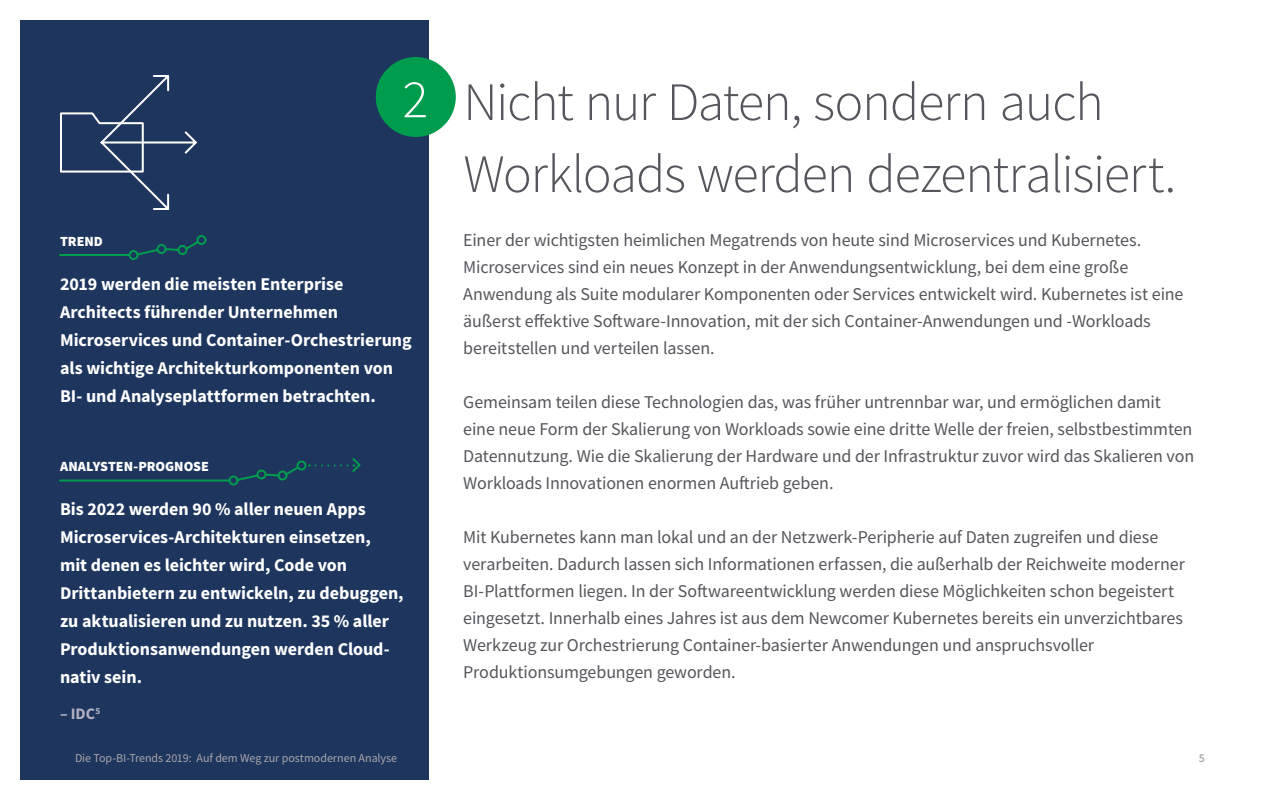
<style>
.page{position:relative;width:1280px;height:800px;background:#fff}
.page>*{position:absolute;margin:0;border:0;box-sizing:border-box;transform-origin:0 0}
.t1{font:300 54px/72px "Source Sans Pro";letter-spacing:-.02em;color:#54565b}
.t2{font:300 54px "Source Sans Pro";color:#fff}
.t3{font:18px/27px "Source Sans Pro";letter-spacing:-.005em;color:#54565b}
.t4{font:700 18px/28px "Source Sans Pro";letter-spacing:-.005em;color:#fff}
.t5{font:700 16px "Source Sans Pro";color:#b3b2c3}
.t6{font:900 14px "Source Sans Pro";color:#fff}
.t7{font:12px "Source Sans Pro";letter-spacing:-.005em;color:#aaa7aa}
.t8{font:600 12px "Source Sans Pro";color:#aaa7aa}
</style>
<div class="page">
<div style="left:20px;top:20px;width:408px;height:760px;background:#1e355e"></div>
<div style="left:376px;top:57px;width:80px;height:80px;background:#009c4d;border-radius:50%"></div>
<hr style="left:60px;top:254px;width:70px;height:2px;background:#009c4d">
<svg style="left:135px;top:242px;width:62px;height:15px"></svg>
<div style="left:128px;top:250px;width:10px;height:10px;border:2px solid #009c4d;border-radius:50%"></div>
<div style="left:156px;top:244px;width:10px;height:10px;border:2px solid #009c4d;border-radius:50%"></div>
<div style="left:178px;top:245px;width:10px;height:10px;border:2px solid #009c4d;border-radius:50%"></div>
<div style="left:196px;top:235px;width:10px;height:10px;border:2px solid #009c4d;border-radius:50%"></div>
<hr style="left:60px;top:480px;width:170px;height:2px;background:#009c4d">
<svg style="left:235px;top:467px;width:64px;height:15px"></svg>
<div style="left:228px;top:476px;width:10px;height:10px;border:2px solid #009c4d;border-radius:50%"></div>
<div style="left:256px;top:470px;width:10px;height:10px;border:2px solid #009c4d;border-radius:50%"></div>
<div style="left:278px;top:470px;width:10px;height:10px;border:2px solid #009c4d;border-radius:50%"></div>
<div style="left:296px;top:460px;width:10px;height:10px;border:2px solid #009c4d;border-radius:50%"></div>
<svg style="left:309px;top:458px;width:52px;height:14px"></svg>
<svg style="left:60px;top:75px;width:137px;height:135px"></svg>
<h1 class="t2" style="left:402px;top:66px;width:27px">2</h1>
<p class="t6" style="left:60px;top:232px;width:44px">TREND</p>
<p class="t4" style="left:60px;top:270px;width:353px">2019 werden die meisten Enterprise Architects führender Unternehmen Microservices und Container-Orchestrierung als wichtige Architekturkomponenten von BI- und Analyseplattformen betrachten.</p>
<p class="t6" style="left:60px;top:457px;width:151px">ANALYSTEN-PROGNOSE</p>
<p class="t4" style="left:60px;top:495px;width:345px">Bis 2022 werden 90 % aller neuen Apps Microservices-Architekturen einsetzen,<br>mit denen es leichter wird, Code von Drittanbietern zu entwickeln, zu debuggen, zu aktualisieren und zu nutzen. 35 % aller Produktionsanwendungen werden Cloud&shy;nativ sein.</p>
<p class="t5" style="left:60px;top:703px;width:42px">– IDC<sup>5</sup></p>
<h1 class="t1" style="left:463px;top:66px;width:714px">Nicht nur Daten, sondern auch<br>Workloads werden dezentralisiert.</h1>
<p class="t3" style="left:463px;top:226px;width:722px">Einer der wichtigsten heimlichen Megatrends von heute sind Microservices und Kubernetes.<br>Microservices sind ein neues Konzept in der Anwendungsentwicklung, bei dem eine große Anwendung als Suite modularer Komponenten oder Services entwickelt wird. Kubernetes ist eine äußerst effektive Software-Innovation, mit der sich Container-Anwendungen und -Workloads bereitstellen und verteilen lassen.</p>
<p class="t3" style="left:463px;top:388px;width:732px">Gemeinsam teilen diese Technologien das, was früher untrennbar war, und ermöglichen damit eine neue Form der Skalierung von Workloads sowie eine dritte Welle der freien, selbstbestimmten Datennutzung. Wie die Skalierung der Hardware und der Infrastruktur zuvor wird das Skalieren von Workloads Innovationen enormen Auftrieb geben.</p>
<p class="t3" style="left:463px;top:523px;width:723px">Mit Kubernetes kann man lokal und an der Netzwerk-Peripherie auf Daten zugreifen und diese verarbeiten. Dadurch lassen sich Informationen erfassen, die außerhalb der Reichweite moderner BI-Plattformen liegen. In der Softwareentwicklung werden diese Möglichkeiten schon begeistert eingesetzt. Innerhalb eines Jahres ist aus dem Newcomer Kubernetes bereits ein unverzichtbares Werkzeug zur Orchestrierung Container-basierter Anwendungen und anspruchsvoller Produktionsumgebungen geworden.</p>
<p class="t7" style="left:75px;top:751px;width:324px">Die Top-BI-Trends 2019: Auf dem Weg zur postmodernen Analyse</p>
<p class="t8" style="left:1199px;top:750px;width:8px">5</p>
</div>
